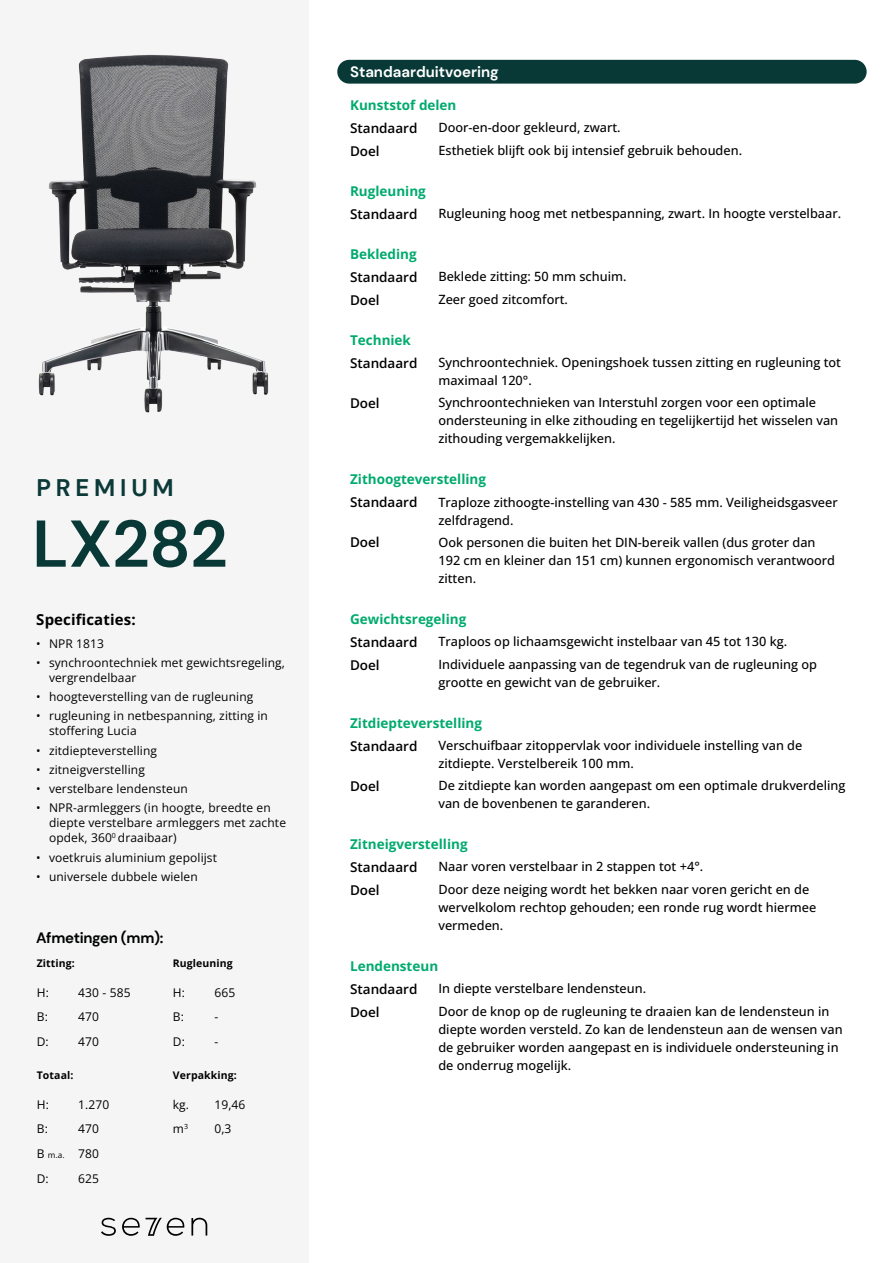
<style>
.page{position:relative;width:893px;height:1263px;background:#fff}
.page>*{position:absolute;margin:0;border:0;box-sizing:border-box;transform-origin:0 0}
.t1{font:700 66px "DM Sans";letter-spacing:-.005em;color:#093936}
.t2{font:700 24px "DM Sans";letter-spacing:.2em;color:#0a3937}
.t3{font:700 15px "DM Sans";color:#fff}
.t4{font:700 15px "DM Sans";letter-spacing:-.02em;color:#000101}
.t5{font:700 15px "Open Sans";letter-spacing:.01em;color:#000}
.t6{font:700 13.5px "Open Sans";color:#00aa6e}
.t7{font:600 13.5px "Open Sans";color:#000}
.t8{font:500 12.75px/18px "Open Sans";color:#000}
.t9{font:12px/15px "Open Sans";letter-spacing:.01em;color:#000}
.t10{font:700 10.5px "Open Sans";letter-spacing:.01em;color:#000}
.s1{font-size:8.25px}
</style>
<div class="page">
<div style="left:0;top:0;width:308px;height:1263px;background:#f5f5f5"></div>
<hr style="left:892px;top:0;width:1px;height:1263px;background:#343433">
<img style="left:38px;top:54px;width:231px;height:359px">
<div style="left:337px;top:60px;width:530px;height:24px;background:#083936;border-radius:12px"></div>
<svg style="left:101px;top:1218px;width:15px;height:18px"></svg>
<svg style="left:122px;top:1218px;width:18px;height:18px"></svg>
<svg style="left:191px;top:1218px;width:16px;height:17px"></svg>
<svg style="left:146px;top:1218px;width:39px;height:18px"></svg>
<h2 class="t2" style="left:37px;top:473px;width:139px">PREMIUM</h2>
<h1 class="t1" style="left:32px;top:502px;width:197px">LX282</h1>
<p class="t5" style="left:36px;top:610px;width:101px">Specificaties:</p>
<p class="t9" style="left:36px;top:635px;width:69px">• NPR 1813</p>
<p class="t9" style="left:49px;top:655px;width:237px;text-indent:-13px">• synchroontechniek met gewichtsregeling, vergrendelbaar</p>
<p class="t9" style="left:36px;top:689px;width:219px">• hoogteverstelling van de rugleuning</p>
<p class="t9" style="left:49px;top:708px;width:220px;text-indent:-13px">• rugleuning in netbespanning, zitting in stoffering Lucia</p>
<p class="t9" style="left:36px;top:742px;width:122px">• zitdiepteverstelling</p>
<p class="t9" style="left:36px;top:762px;width:110px">• zitneigverstelling</p>
<p class="t9" style="left:36px;top:781px;width:153px">• verstelbare lendensteun</p>
<p class="t9" style="left:49px;top:800px;width:239px;text-indent:-13px">• NPR-armleggers (in hoogte, breedte en diepte verstelbare armleggers met zachte opdek, 360<sup>0</sup> draaibaar)</p>
<p class="t9" style="left:36px;top:849px;width:182px">• voetkruis aluminium gepolijst</p>
<p class="t9" style="left:36px;top:869px;width:163px">• universele dubbele wielen</p>
<p class="t4" style="left:36px;top:928px;width:129px">Afmetingen (mm):</p>
<p class="t10" style="left:37px;top:956px;width:40px">Zitting:</p>
<p class="t10" style="left:173px;top:956px;width:61px">Rugleuning</p>
<p class="t9" style="left:37px;top:984px;width:14px">H:</p>
<p class="t9" style="left:78px;top:984px;width:54px">430 - 585</p>
<p class="t9" style="left:173px;top:984px;width:14px">H:</p>
<p class="t9" style="left:214px;top:984px;width:22px">665</p>
<p class="t9" style="left:37px;top:1009px;width:13px">B:</p>
<p class="t9" style="left:78px;top:1009px;width:22px">470</p>
<p class="t9" style="left:173px;top:1009px;width:13px">B:</p>
<p class="t9" style="left:214px;top:1009px;width:5px">-</p>
<p class="t9" style="left:37px;top:1034px;width:13px">D:</p>
<p class="t9" style="left:78px;top:1034px;width:22px">470</p>
<p class="t9" style="left:173px;top:1034px;width:13px">D:</p>
<p class="t9" style="left:214px;top:1034px;width:5px">-</p>
<p class="t10" style="left:37px;top:1068px;width:38px">Totaal:</p>
<p class="t10" style="left:173px;top:1068px;width:65px">Verpakking:</p>
<p class="t9" style="left:37px;top:1096px;width:14px">H:</p>
<p class="t9" style="left:78px;top:1096px;width:33px">1.270</p>
<p class="t9" style="left:173px;top:1096px;width:74px">kg. 19,46</p>
<p class="t9" style="left:37px;top:1121px;width:13px">B:</p>
<p class="t9" style="left:78px;top:1121px;width:22px">470</p>
<p class="t9" style="left:173px;top:1121px;width:17px">m<sup>3</sup></p>
<p class="t9" style="left:214px;top:1121px;width:19px">0,3</p>
<p class="t9" style="left:37px;top:1141px;width:64px;line-height:24.9px">B <span class="s1">m.a.</span> 780<br>D:</p>
<p class="t9" style="left:78px;top:1171px;width:22px">625</p>
<p class="t3" style="left:350px;top:62px;width:150px">Standaarduitvoering</p>
<p class="t6" style="left:350px;top:96px;width:108px">Kunststof delen</p>
<p class="t7" style="left:350px;top:119px;width:69px">Standaard</p>
<p class="t8" style="left:438px;top:118px;width:184px">Door-en-door gekleurd, zwart.</p>
<p class="t7" style="left:350px;top:142px;width:31px">Doel</p>
<p class="t8" style="left:438px;top:141px;width:305px">Esthetiek blijft ook bij intensief gebruik behouden.</p>
<p class="t6" style="left:350px;top:182px;width:77px">Rugleuning</p>
<p class="t7" style="left:350px;top:205px;width:69px">Standaard</p>
<p class="t8" style="left:438px;top:204px;width:404px">Rugleuning hoog met netbespanning, zwart. In hoogte verstelbaar.</p>
<p class="t6" style="left:350px;top:245px;width:68px">Bekleding</p>
<p class="t7" style="left:350px;top:268px;width:69px">Standaard</p>
<p class="t8" style="left:438px;top:267px;width:190px">Beklede zitting: 50 mm schuim.</p>
<p class="t7" style="left:350px;top:291px;width:31px">Doel</p>
<p class="t8" style="left:438px;top:290px;width:131px">Zeer goed zitcomfort.</p>
<p class="t6" style="left:350px;top:331px;width:62px">Techniek</p>
<p class="t7" style="left:350px;top:354px;width:69px">Standaard</p>
<p class="t8" style="left:438px;top:353px;width:404px">Synchroontechniek. Openingshoek tussen zitting en rugleuning tot maximaal 120°.</p>
<p class="t7" style="left:350px;top:394px;width:31px">Doel</p>
<p class="t8" style="left:438px;top:393px;width:401px">Synchroontechnieken van Interstuhl zorgen voor een optimale ondersteuning in elke zithouding en tegelijkertijd het wisselen van zithouding vergemakkelijken.</p>
<p class="t6" style="left:350px;top:470px;width:138px">Zithoogteverstelling</p>
<p class="t7" style="left:350px;top:493px;width:69px">Standaard</p>
<p class="t8" style="left:438px;top:493px;width:401px">Traploze zithoogte-instelling van 430 - 585 mm. Veiligheidsgasveer zelfdragend.</p>
<p class="t7" style="left:350px;top:533px;width:31px">Doel</p>
<p class="t8" style="left:438px;top:533px;width:398px">Ook personen die buiten het DIN-bereik vallen (dus groter dan<br>192 cm en kleiner dan 151 cm) kunnen ergonomisch verantwoord zitten.</p>
<p class="t6" style="left:350px;top:609px;width:118px">Gewichtsregeling</p>
<p class="t7" style="left:350px;top:632px;width:69px">Standaard</p>
<p class="t8" style="left:438px;top:632px;width:350px">Traploos op lichaamsgewicht instelbaar van 45 tot 130 kg.</p>
<p class="t7" style="left:350px;top:655px;width:31px">Doel</p>
<p class="t8" style="left:438px;top:655px;width:380px">Individuele aanpassing van de tegendruk van de rugleuning op grootte en gewicht van de gebruiker.</p>
<p class="t6" style="left:350px;top:713px;width:134px">Zitdiepteverstelling</p>
<p class="t7" style="left:350px;top:736px;width:69px">Standaard</p>
<p class="t8" style="left:438px;top:736px;width:365px">Verschuifbaar zitoppervlak voor individuele instelling van de zitdiepte. Verstelbereik 100 mm.</p>
<p class="t7" style="left:350px;top:776px;width:31px">Doel</p>
<p class="t8" style="left:438px;top:776px;width:408px">De zitdiepte kan worden aangepast om een optimale drukverdeling van de bovenbenen te garanderen.</p>
<p class="t6" style="left:350px;top:835px;width:119px">Zitneigverstelling</p>
<p class="t7" style="left:350px;top:858px;width:69px">Standaard</p>
<p class="t8" style="left:438px;top:857px;width:266px">Naar voren verstelbaar in 2 stappen tot +4°.</p>
<p class="t7" style="left:350px;top:880px;width:31px">Doel</p>
<p class="t8" style="left:438px;top:880px;width:379px">Door deze neiging wordt het bekken naar voren gericht en de wervelkolom rechtop gehouden; een ronde rug wordt hiermee vermeden.</p>
<p class="t6" style="left:350px;top:957px;width:90px">Lendensteun</p>
<p class="t7" style="left:350px;top:980px;width:69px">Standaard</p>
<p class="t8" style="left:438px;top:979px;width:209px">In diepte verstelbare lendensteun.</p>
<p class="t7" style="left:350px;top:1002px;width:31px">Doel</p>
<p class="t8" style="left:438px;top:1002px;width:406px">Door de knop op de rugleuning te draaien kan de lendensteun in diepte worden versteld. Zo kan de lendensteun aan de wensen van de gebruiker worden aangepast en is individuele ondersteuning in de onderrug mogelijk.</p>
</div>
